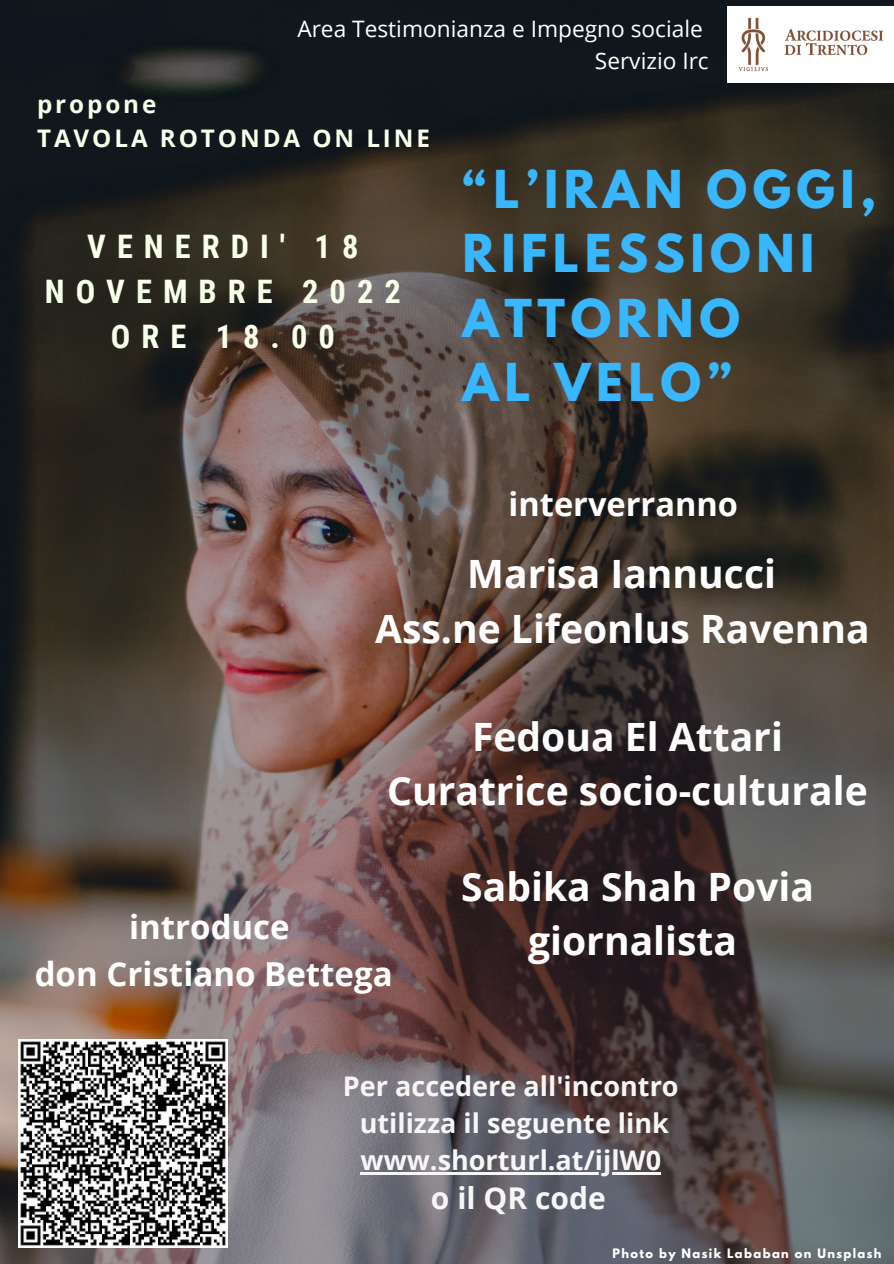
<style>
.page{position:relative;width:894px;height:1264px;background:#fff}
.page>*{position:absolute;margin:0;border:0;box-sizing:border-box;transform-origin:0 0}
.t1{font:700 46.2px/64.2px "League Spartan";letter-spacing:.12em;color:#38b6ff}
.t2{font:700 39px/54px "Open Sans";color:#fff;text-align:center}
.t3{font:700 33px/46.2px "Open Sans";color:#fff;text-align:center}
.t4{font:700 32.55px "Open Sans";color:#fff}
.t5{font:700 32.4px/45px "Roboto Condensed";letter-spacing:.34em;color:#f8ffeb;text-align:center}
.t6{font:700 30px "Open Sans";color:#f6f6f6}
.t7{font:700 27px/37.2px "Open Sans";color:#f6f6f6;text-align:center}
.t8{font:700 24.15px/33.8px "Open Sans";letter-spacing:.12em;color:#f8ffeb}
.t9{font:22.65px/31.5px "Open Sans";color:#fff;text-align:right}
.t10{font:700 11.55px "League Spartan";letter-spacing:.12em;color:#fff}
</style>
<div class="page">
<img style="left:0;top:0;width:893px;height:1263px">
<img style="left:727px;top:7px;width:166px;height:75px">
<img style="left:19px;top:1039px;width:208px;height:208px">
<hr style="left:360px;top:1172px;width:301px;height:2px;background:#f6f6f6">
<p class="t9" style="left:297px;top:13px;width:413px">Area Testimonianza e Impegno sociale<br>Servizio Irc</p>
<p class="t8" style="left:37px;top:87px;width:394px">propone<br>TAVOLA ROTONDA ON LINE</p>
<p class="t5" style="left:45px;top:224px;width:357px">VENERDI' 18<br>NOVEMBRE 2022<br>ORE 18.00</p>
<p class="t1" style="left:462px;top:163px;width:415px">“L’IRAN OGGI,<br>RIFLESSIONI<br>ATTORNO<br>AL VELO”</p>
<p class="t4" style="left:508px;top:481px;width:231px">interverranno</p>
<p class="t2" style="left:375px;top:546px;width:496px">Marisa Iannucci<br>Ass.ne Lifeonlus Ravenna</p>
<p class="t2" style="left:387px;top:708px;width:482px">Fedoua El Attari<br>Curatrice socio-culturale</p>
<p class="t3" style="left:35px;top:903px;width:359px">introduce<br>don Cristiano Bettega</p>
<p class="t2" style="left:461px;top:858px;width:354px">Sabika Shah Povia giornalista</p>
<p class="t7" style="left:343px;top:1066px;width:337px">Per accedere all'incontro utilizza il seguente link www.shorturl.at/ijlW0</p>
<p class="t6" style="left:431px;top:1177px;width:176px">o il QR code</p>
<p class="t10" style="left:612px;top:1247px;width:270px">Photo by Nasik Lababan on Unsplash</p>
</div>
